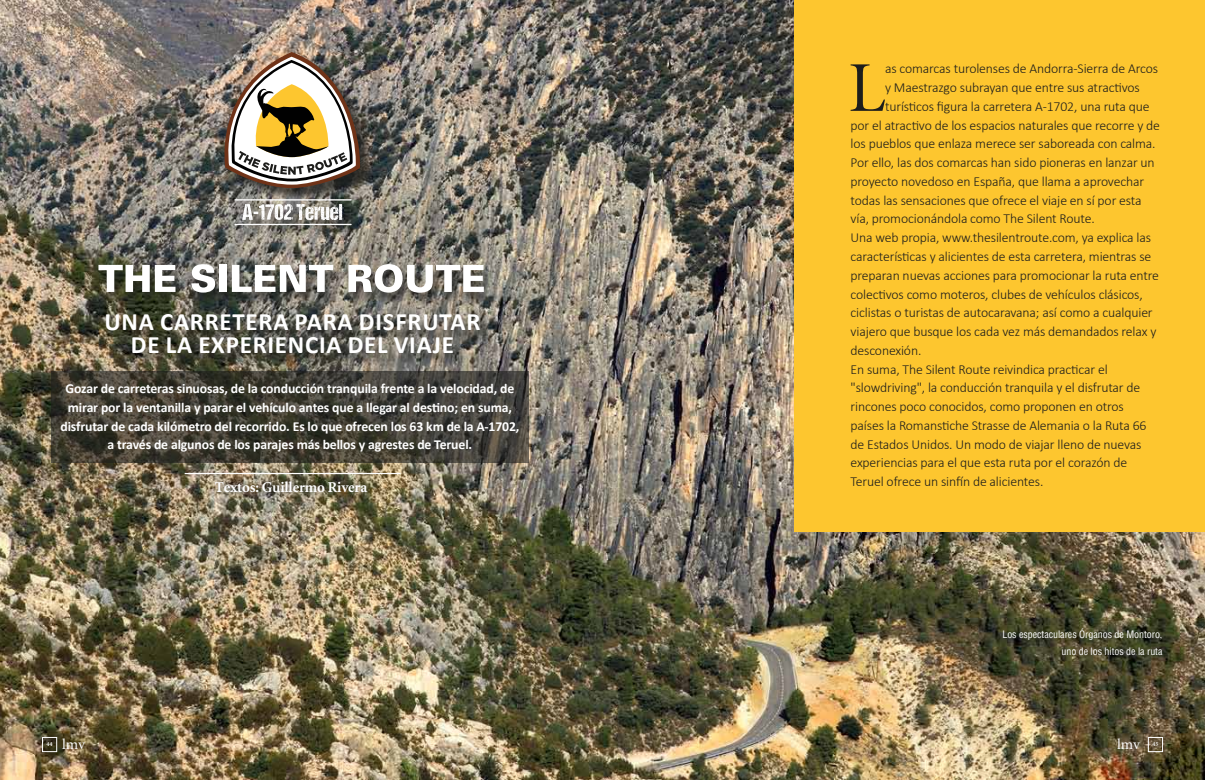
<style>
.page{position:relative;width:1205px;height:780px;background:#fff}
.page>*{position:absolute;margin:0;border:0;box-sizing:border-box;transform-origin:0 0}
.t1{font:71.5px "Minion Display";color:#1d1d1b}
.t2{font:700 25px/22.5px "Calibri";letter-spacing:.03em;color:#fff;text-align:center}
.t3{font:700 15px "Minion";letter-spacing:-.01em;color:#fff}
.t4{font:15px "Minion";color:#fff}
.t5{font:300 13.75px "Calibri";letter-spacing:-.01em;color:#1d1d1b}
.t6{font:700 13.75px/18.8px "Calibri";letter-spacing:-.01em;color:#fff;text-align:center}
.t7{font:condensed 10px/17.5px "Helvetica LT Std";letter-spacing:-.005em;color:#fff;text-align:right}
.t8{font:600 6.25px "Minion";color:#fff}
</style>
<div class="page">
<img style="left:0;top:0;width:1205px;height:780px">
<svg style="left:51px;top:371px;width:478px;height:92px;background:#413e34"></svg>
<div style="left:42px;top:737px;width:15px;height:14px;border:1px solid #fff"></div>
<div style="left:226px;top:54px;width:149px;height:187px;background:#1d1d1b;opacity:.75"></div>
<img style="left:212px;top:52px;width:149px;height:136px">
<svg style="left:242px;top:204px;width:100px;height:16px"></svg>
<hr style="left:235px;top:224px;width:116px;height:1px;background:#fff">
<hr style="left:235px;top:199px;width:116px;height:1px;background:#fff">
<div style="left:95px;top:264px;width:399px;height:42px;background:#1d1d1b;opacity:.75"></div>
<svg style="left:98px;top:265px;width:77px;height:27px"></svg>
<svg style="left:191px;top:264px;width:24px;height:28px"></svg>
<div style="left:219px;top:265px;width:8px;height:27px;background:#fff"></div>
<svg style="left:232px;top:265px;width:101px;height:27px"></svg>
<svg style="left:348px;top:264px;width:136px;height:28px"></svg>
<div style="left:108px;top:316px;width:387px;height:52px;background:#1d1d1b;opacity:.75"></div>
<div style="left:795px;top:0;width:410px;height:531px;background:#fdc62f"></div>
<div style="left:1148px;top:737px;width:14px;height:14px;border:1px solid #fff"></div>
<div style="left:208px;top:474px;width:165px;height:24px;background:#1d1d1b;opacity:.75"></div>
<hr style="left:185px;top:473px;width:215px;height:1px;background:#fff">
<h2 class="t2" style="left:105px;top:310px;width:377px">una carretera para disfrutar de la experiencia del viaje</h2>
<p class="t6" style="left:60px;top:379px;width:460px">Gozar de carreteras sinuosas, de la conducción tranquila frente a la velocidad, de mirar por la ventanilla y parar el vehículo antes que a llegar al destino; en suma, disfrutar de cada kilómetro del recorrido. Es lo que ofrecen los 63 km de la A-1702, a través de algunos de los parajes más bellos y agrestes de Teruel.</p>
<p class="t8" style="left:47px;top:741px;width:8px">44</p>
<p class="t4" style="left:62px;top:736px;width:24px">lmv</p>
<p class="t3" style="left:215px;top:479px;width:154px">Textos: Guillermo Rivera</p>
<h1 class="t1" style="left:848px;top:53px;width:39px">L</h1>
<p class="t5" style="left:885px;top:60px;width:274px">as comarcas turolenses de Andorra-Sierra de Arcos</p>
<p class="t5" style="left:885px;top:79px;width:256px">y Maestrazgo subrayan que entre sus atractivos</p>
<p class="t5" style="left:885px;top:98px;width:266px">turísticos figura la carretera A-1702, una ruta que</p>
<p class="t5" style="left:850px;top:116px;width:311px">por el atractivo de los espacios naturales que recorre y de</p>
<p class="t5" style="left:850px;top:135px;width:306px">los pueblos que enlaza merece ser saboreada con calma.</p>
<p class="t5" style="left:850px;top:154px;width:306px">Por ello, las dos comarcas han sido pioneras en lanzar un</p>
<p class="t5" style="left:850px;top:173px;width:295px">proyecto novedoso en España, que llama a aprovechar</p>
<p class="t5" style="left:850px;top:191px;width:292px">todas las sensaciones que ofrece el viaje en sí por esta</p>
<p class="t5" style="left:850px;top:210px;width:246px">vía, promocionándola como The Silent Route.</p>
<p class="t5" style="left:850px;top:229px;width:302px">Una web propia, www.thesilentroute.com, ya explica las</p>
<p class="t5" style="left:850px;top:248px;width:302px">características y alicientes de esta carretera, mientras se</p>
<p class="t5" style="left:850px;top:267px;width:310px">preparan nuevas acciones para promocionar la ruta entre</p>
<p class="t5" style="left:850px;top:285px;width:294px">colectivos como moteros, clubes de vehículos clásicos,</p>
<p class="t5" style="left:850px;top:304px;width:304px">ciclistas o turistas de autocaravana; así como a cualquier</p>
<p class="t5" style="left:850px;top:323px;width:307px">viajero que busque los cada vez más demandados relax y</p>
<p class="t5" style="left:850px;top:342px;width:72px">desconexión.</p>
<p class="t5" style="left:850px;top:360px;width:259px">En suma, The Silent Route reivindica practicar el</p>
<p class="t5" style="left:850px;top:379px;width:291px">"slowdriving", la conducción tranquila y el disfrutar de</p>
<p class="t5" style="left:850px;top:398px;width:275px">rincones poco conocidos, como proponen en otros</p>
<p class="t5" style="left:850px;top:417px;width:297px">países la Romanstiche Strasse de Alemania o la Ruta 66</p>
<p class="t5" style="left:850px;top:435px;width:292px">de Estados Unidos. Un modo de viajar lleno de nuevas</p>
<p class="t5" style="left:850px;top:454px;width:278px">experiencias para el que esta ruta por el corazón de</p>
<p class="t5" style="left:850px;top:473px;width:194px">Teruel ofrece un sinfín de alicientes.</p>
<p class="t7" style="left:1002px;top:625px;width:162px">Los espectaculares Órganos de Montoro, uno de los hitos de la ruta</p>
<p class="t4" style="left:1117px;top:736px;width:24px">lmv</p>
<p class="t8" style="left:1152px;top:741px;width:8px">45</p>
</div>
